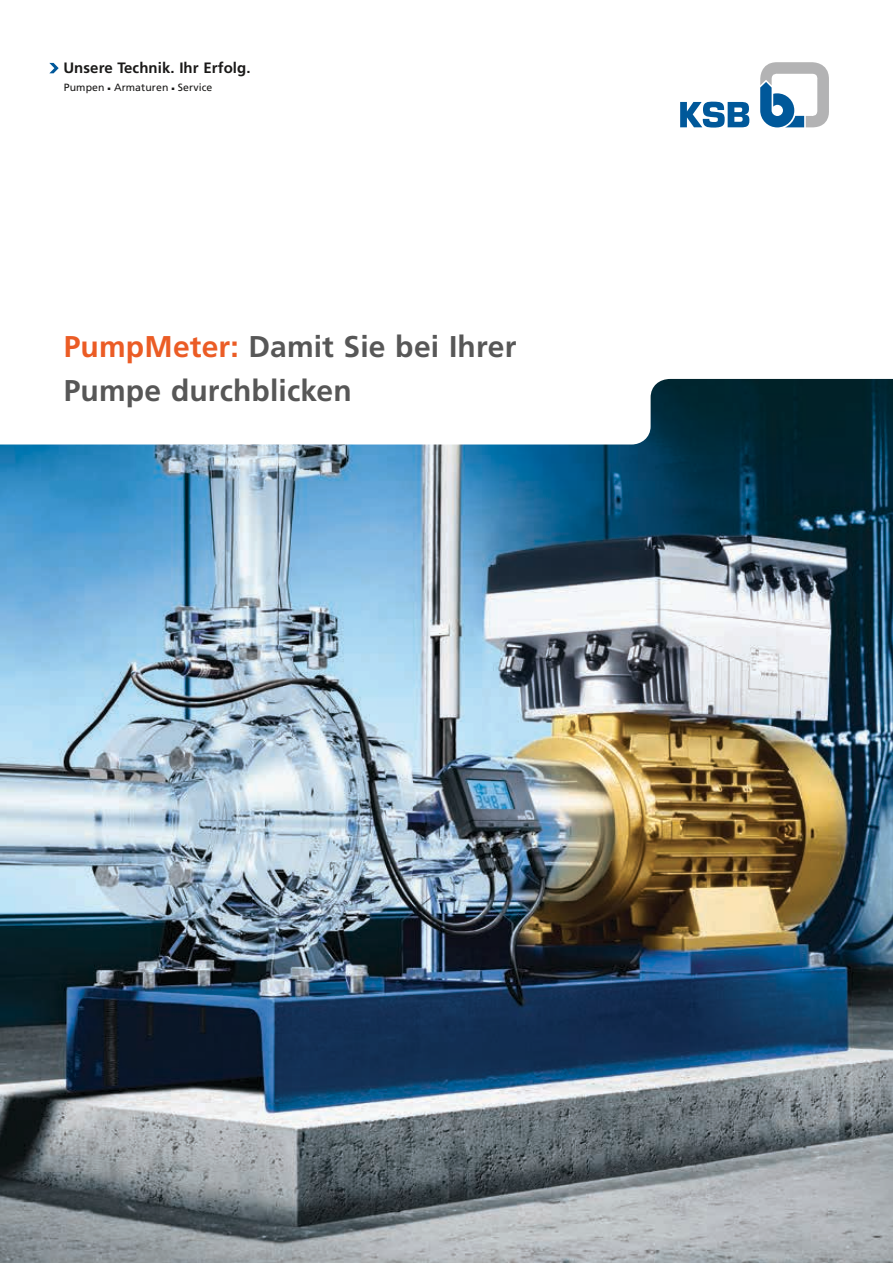
<style>
.page{position:relative;width:893px;height:1263px;background:#fff}
.page>*{position:absolute;margin:0;border:0;box-sizing:border-box;transform-origin:0 0}
.t1{font:700 30px/43.7px "Frutiger LT Pro";letter-spacing:.005em;color:#575757}
.t2{font:700 15px "Frutiger LT Pro";letter-spacing:.005em;color:#1a1918}
.t3{font:10.5px "Frutiger LT Pro";letter-spacing:.01em;color:#1a1918}
.s1{color:#eb5c25}
</style>
<div class="page">
<svg style="left:760px;top:62px;width:69px;height:65px"></svg>
<svg style="left:680px;top:102px;width:69px;height:26px"></svg>
<svg style="left:49px;top:63px;width:10px;height:10px"></svg>
<img style="left:0;top:379px;width:893px;height:884px">
<p class="t2" style="left:63px;top:59px;width:189px">Unsere Technik. Ihr Erfolg.</p>
<p class="t3" style="left:64px;top:81px;width:150px">Pumpen ■ Armaturen ■ Service</p>
<p class="t1" style="left:64px;top:325px;width:454px"><span class="s1">PumpMeter:</span> Damit Sie bei Ihrer<br>Pumpe durchblicken</p>
</div>
